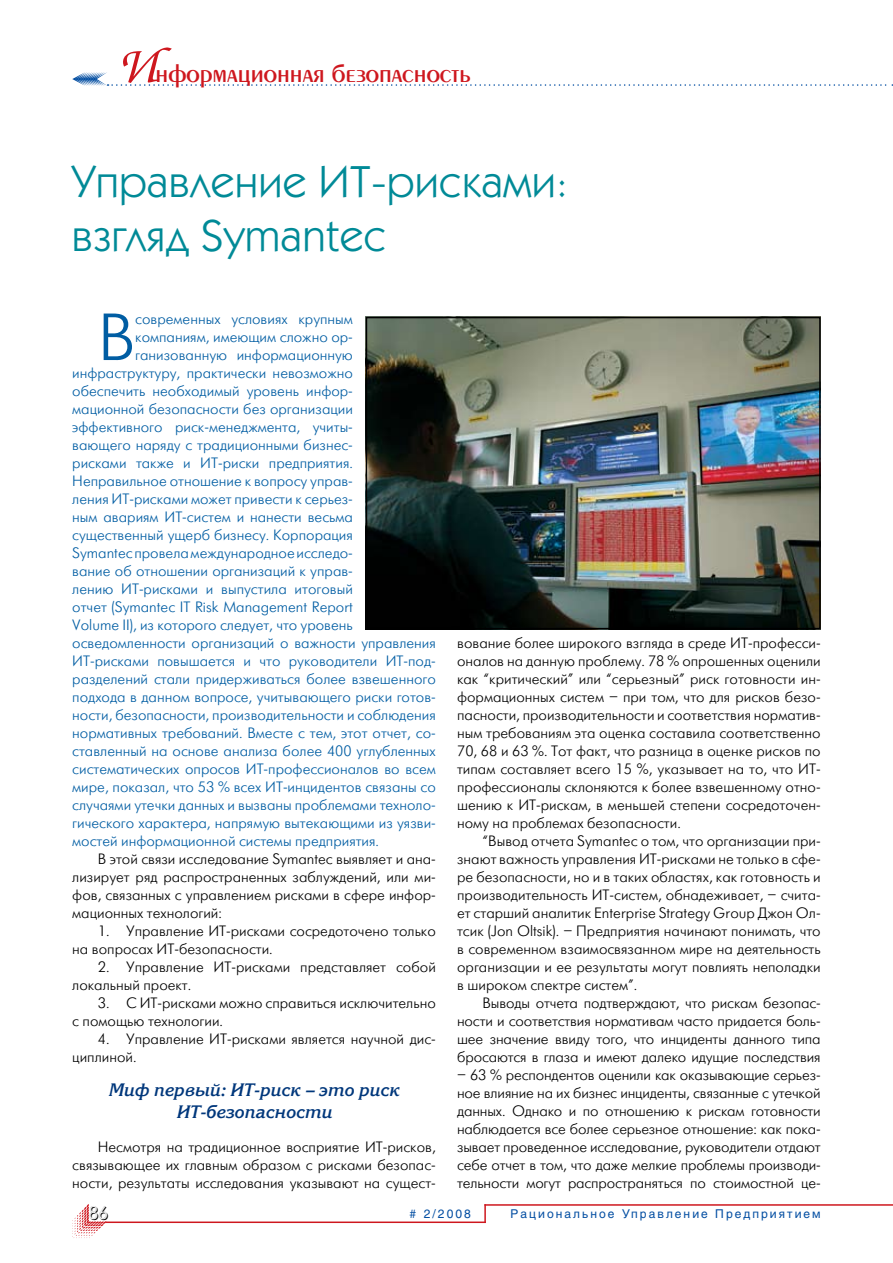
<style>
.page{position:relative;width:893px;height:1263px;background:#fff}
.page>*{position:absolute;margin:0;border:0;box-sizing:border-box;transform-origin:0 0}
.t1{font:66.45px "Futuris Light C";color:#005da3}
.t2{font:45px/54px "Kabel C";letter-spacing:.02em;color:#008a97}
.t3{font:27px "Penta Demi";color:#ce171e}
.t4{font:italic 700 18px/21.6px "Korinna C";color:#00377b;text-align:center}
.t5{font:18px "Futuris Shadow C";color:#000}
.t6{font:15px/18px "Futuris Light C";color:#000;text-align:justify}
.t7{font:15px "Futuris Light C";color:#005da3}
.t8{font:12px "Helios";letter-spacing:.17em;color:#034ea2}
.s1{font-family:"Zapf Chancery C";font-weight:500;font-style:italic;font-size:54px}
</style>
<div class="page">
<svg style="left:72px;top:1204px;width:34px;height:34px"></svg>
<svg style="left:484px;top:1206px;width:2px;height:15px"></svg>
<hr style="left:105px;top:1221px;width:381px;height:2px;background:#ce171e">
<hr style="left:484px;top:1204px;width:409px;height:2px;background:#ce171e">
<svg style="left:72px;top:72px;width:821px;height:14px"></svg>
<img style="left:369px;top:320px;width:449px;height:306px">
<div style="left:366px;top:317px;width:455px;height:312px;border:2px solid #000"></div>
<h3 class="t3" style="left:117px;top:60px;width:355px"><span class="s1">И</span>нформационная безопасность</h3>
<h2 class="t2" style="left:72px;top:153px;width:497px">Управление ИТ-рисками: взгляд Symantec</h2>
<h1 class="t1" style="left:98px;top:303px;width:39px">В</h1>
<p class="t7" style="left:135px;top:311px;width:219px">современных условиях крупным</p>
<p class="t7" style="left:135px;top:329px;width:219px">компаниям, имеющим сложно ор-</p>
<p class="t7" style="left:135px;top:347px;width:219px">ганизованную информационную</p>
<p class="t7" style="left:72px;top:365px;width:282px">инфраструктуру, практически невозможно</p>
<p class="t7" style="left:72px;top:383px;width:282px">обеспечить необходимый уровень инфор-</p>
<p class="t7" style="left:72px;top:401px;width:282px">мационной безопасности без организации</p>
<p class="t7" style="left:72px;top:419px;width:282px">эффективного риск-менеджмента, учиты-</p>
<p class="t7" style="left:72px;top:437px;width:282px">вающего наряду с традиционными бизнес-</p>
<p class="t7" style="left:72px;top:455px;width:282px">рисками также и ИТ-риски предприятия.</p>
<p class="t7" style="left:72px;top:473px;width:282px">Неправильное отношение к вопросу управ-</p>
<p class="t7" style="left:72px;top:491px;width:282px">ления ИТ-рисками может привести к серьез-</p>
<p class="t7" style="left:72px;top:509px;width:282px">ным авариям ИТ-систем и нанести весьма</p>
<p class="t7" style="left:72px;top:527px;width:282px">существенный ущерб бизнесу. Корпорация</p>
<p class="t7" style="left:72px;top:545px;width:282px">Symantec провела международное исследо-</p>
<p class="t7" style="left:72px;top:563px;width:282px">вание об отношении организаций к управ-</p>
<p class="t7" style="left:72px;top:581px;width:282px">лению ИТ-рисками и выпустила итоговый</p>
<p class="t7" style="left:72px;top:599px;width:282px">отчет (Symantec IT Risk Management Report</p>
<p class="t7" style="left:72px;top:617px;width:282px">Volume II), из которого следует, что уровень</p>
<p class="t7" style="left:72px;top:635px;width:365px">осведомленности организаций о важности управления</p>
<p class="t7" style="left:72px;top:653px;width:365px">ИТ-рисками повышается и что руководители ИТ-под-</p>
<p class="t7" style="left:72px;top:671px;width:365px">разделений стали придерживаться более взвешенного</p>
<p class="t7" style="left:72px;top:689px;width:365px">подхода в данном вопросе, учитывающего риски готов-</p>
<p class="t7" style="left:72px;top:707px;width:365px">ности, безопасности, производительности и соблюдения</p>
<p class="t7" style="left:72px;top:725px;width:365px">нормативных требований. Вместе с тем, этот отчет, со-</p>
<p class="t7" style="left:72px;top:743px;width:365px">ставленный на основе анализа более 400 углубленных</p>
<p class="t7" style="left:72px;top:761px;width:365px">систематических опросов ИТ-профессионалов во всем</p>
<p class="t7" style="left:72px;top:779px;width:365px">мире, показал, что 53 % всех ИТ-инцидентов связаны со</p>
<p class="t7" style="left:72px;top:797px;width:365px">случаями утечки данных и вызваны проблемами техноло-</p>
<p class="t7" style="left:72px;top:815px;width:365px">гического характера, напрямую вытекающими из уязви-</p>
<p class="t7" style="left:72px;top:833px;width:308px">мостей информационной системы предприятия.</p>
<p class="t6" style="left:72px;top:850px;width:365px;text-indent:26px">В этой связи исследование Symantec выявляет и ана&shy;лизирует ряд распространенных заблуждений, или ми&shy;фов, связанных с управлением рисками в сфере инфор&shy;мационных технологий:</p>
<p class="t6" style="left:72px;top:922px;width:365px;text-indent:26px">1. Управление ИТ-рисками сосредоточено только на вопросах ИТ-безопасности.</p>
<p class="t6" style="left:72px;top:958px;width:365px;text-indent:26px">2. Управление ИТ-рисками представляет собой локальный проект.</p>
<p class="t6" style="left:72px;top:994px;width:365px;text-indent:26px">3. С ИТ-рисками можно справиться исключительно с помощью технологии.</p>
<p class="t6" style="left:72px;top:1030px;width:365px;text-indent:26px">4. Управление ИТ-рисками является научной дис&shy;циплиной.</p>
<p class="t4" style="left:108px;top:1080px;width:293px">Миф первый: ИТ-риск – это риск<br>ИТ-безопасности</p>
<p class="t6" style="left:72px;top:1138px;width:365px;text-indent:26px">Несмотря на традиционное восприятие ИТ-рисков, связывающее их главным образом с рисками безопас&shy;ности, результаты исследования указывают на сущест-</p>
<p class="t6" style="left:457px;top:634px;width:365px">вование более широкого взгляда в среде ИТ-професси&shy;оналов на данную проблему. 78 % опрошенных оценили как “критический” или “серьезный” риск готовности ин&shy;формационных систем – при том, что для рисков безо&shy;пасности, производительности и соответствия норматив&shy;ным требованиям эта оценка составила соответственно 70, 68 и 63 %. Тот факт, что разница в оценке рисков по типам составляет всего 15 %, указывает на то, что ИТ&shy;профессионалы склоняются к более взвешенному отно&shy;шению к ИТ-рискам, в меньшей степени сосредоточен&shy;ному на проблемах безопасности.</p>
<p class="t6" style="left:457px;top:832px;width:365px;text-indent:26px">“Вывод отчета Symantec о том, что организации при&shy;знают важность управления ИТ-рисками не только в сфе&shy;ре безопасности, но и в таких областях, как готовность и производительность ИТ-систем, обнадеживает, – счита&shy;ет старший аналитик Enterprise Strategy Group Джон Ол&shy;тсик (Jon Oltsik). – Предприятия начинают понимать, что в современном взаимосвязанном мире на деятельность организации и ее результаты могут повлиять неполадки в широком спектре систем”.</p>
<p class="t6" style="left:457px;top:994px;width:365px;text-indent:26px">Выводы отчета подтверждают, что рискам безопас&shy;ности и соответствия нормативам часто придается боль&shy;шее значение ввиду того, что инциденты данного типа бросаются в глаза и имеют далеко идущие последствия</p>
<p class="t6" style="left:457px;top:1066px;width:365px">– 63 % респондентов оценили как оказывающие серьез&shy;ное влияние на их бизнес инциденты, связанные с утечкой данных. Однако и по отношению к рискам готовности наблюдается все более серьезное отношение: как пока&shy;зывает проведенное исследование, руководители отдают себе отчет в том, что даже мелкие проблемы производи&shy;тельности могут распространяться по стоимостной це-</p>
<p class="t5" style="left:89px;top:1204px;width:21px">86</p>
<p class="t8" style="left:410px;top:1207px;width:63px"># 2/2008</p>
<p class="t8" style="left:510px;top:1207px;width:312px">Рациональное Управление Предприятием</p>
</div>
